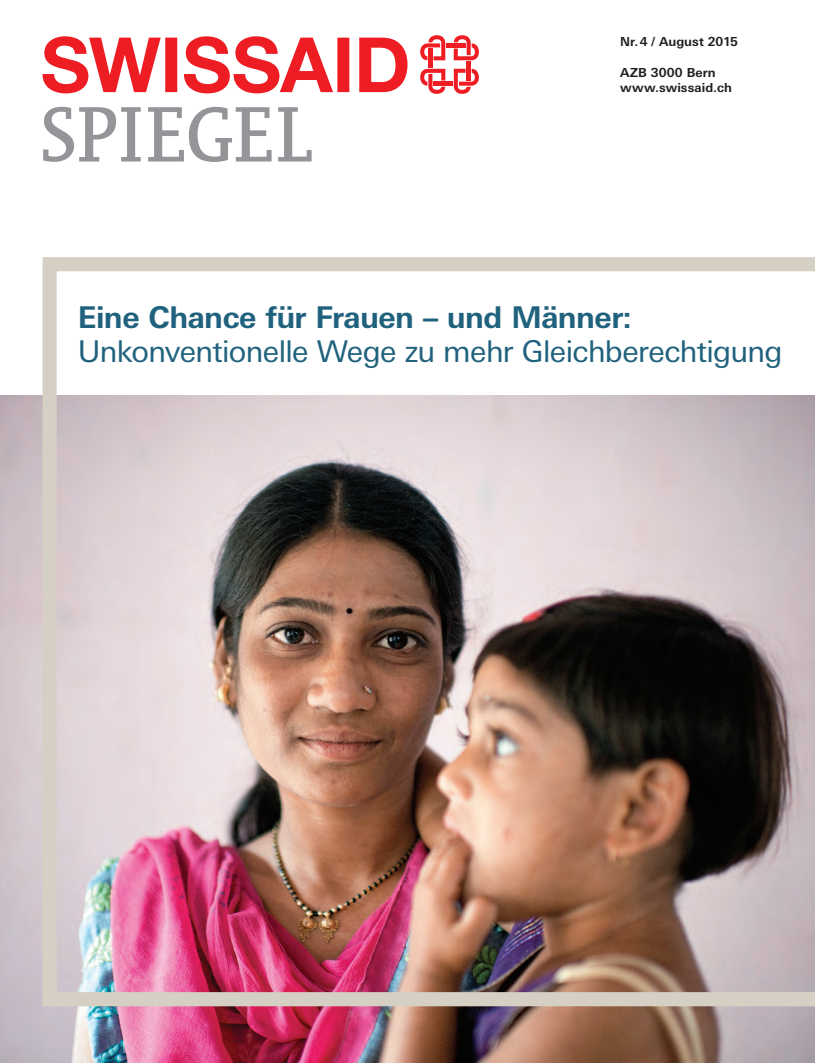
<style>
.page{position:relative;width:815px;height:1063px;background:#fff}
.page>*{position:absolute;margin:0;border:0;box-sizing:border-box;transform-origin:0 0}
.t1{font:75.62px "Sheriff Roman Caps";letter-spacing:-.035em;color:#939598}
.t2{font:30px "LT Univers Basic";letter-spacing:-.025em;color:#20627d}
.t3{font:700 30px "LT Univers Basic";letter-spacing:-.02em;color:#20627d}
.t4{font:700 12.5px/15px "LT Univers Basic";letter-spacing:.005em;color:#231f20}
</style>
<div class="page">
<img style="left:0;top:396px;width:815px;height:667px">
<img style="left:43px;top:257px;width:772px;height:749px">
<svg style="left:42px;top:36px;width:365px;height:57px"></svg>
<hr style="left:428px;top:49px;width:4px;height:19px;background:#ee1d23">
<svg style="left:420px;top:35px;width:25px;height:25px"></svg>
<hr style="left:434px;top:82px;width:19px;height:4px;background:#ee1d23">
<svg style="left:420px;top:69px;width:25px;height:25px"></svg>
<hr style="left:467px;top:61px;width:4px;height:19px;background:#ee1d23">
<svg style="left:454px;top:69px;width:25px;height:25px"></svg>
<hr style="left:446px;top:43px;width:19px;height:4px;background:#ee1d23">
<svg style="left:454px;top:35px;width:25px;height:25px"></svg>
<p class="t4" style="left:620px;top:34px;width:120px">Nr.4 / August 2015</p>
<h1 class="t1" style="left:40px;top:91px;width:275px">SPIEGEL</h1>
<p class="t4" style="left:620px;top:65px;width:113px">AZB 3000 Bern www.swissaid.ch</p>
<p class="t3" style="left:78px;top:299px;width:556px">Eine Chance für Frauen – und Männer:</p>
<p class="t2" style="left:78px;top:334px;width:706px">Unkonventionelle Wege zu mehr Gleichberechtigung</p>
</div>
